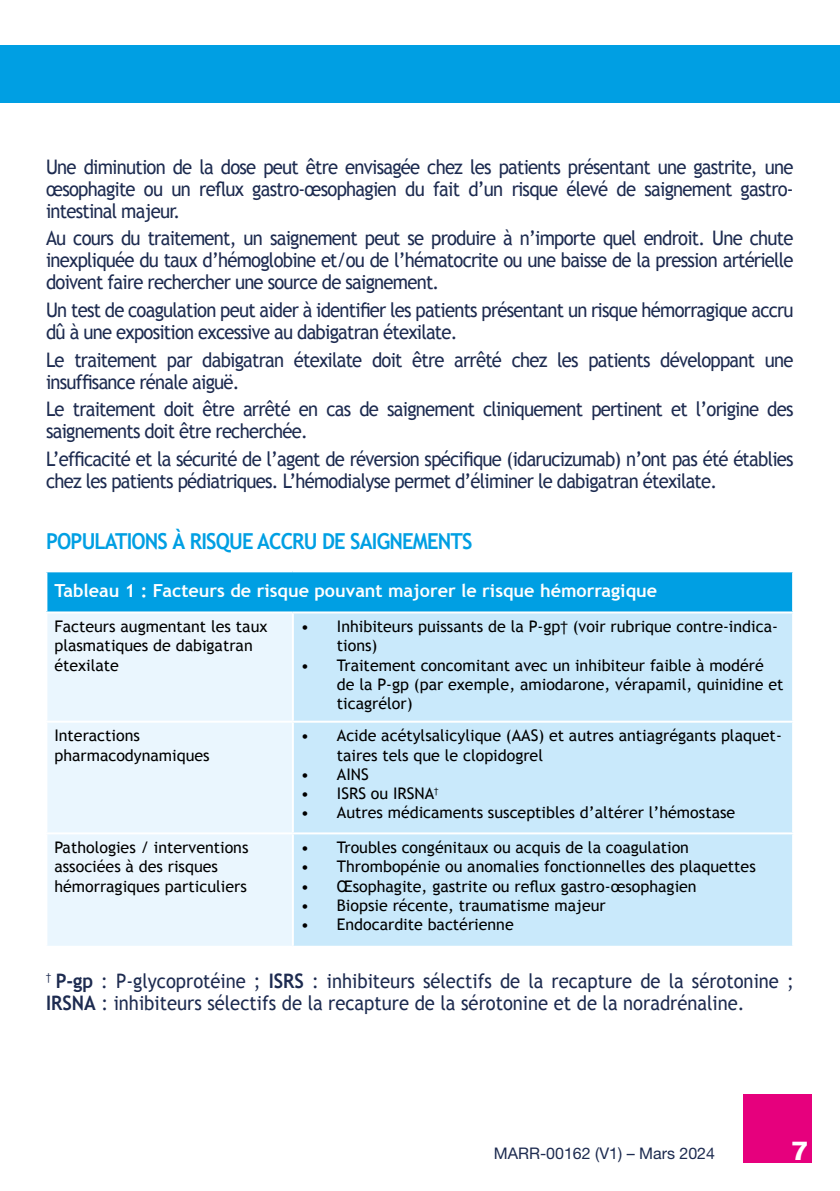
<style>
.page{position:relative;width:840px;height:1191px;background:#fff}
.page>*{position:absolute;margin:0;border:0;box-sizing:border-box;transform-origin:0 0}
.t1{font:800 26px "Helvetica Neue LT Com";color:#fff;scale:1.1 1}
.t2{font:700 22px "Trebuchet MS";letter-spacing:-.04em;color:#009fe3;scale:.92 1}
.t3{font:20px/22px "Trebuchet MS";letter-spacing:-.04em;color:#1d2b50;scale:.92 1}
.t4{font:20px/22px "Trebuchet MS";color:#1d2b50;scale:.92 1}
.t5{font:700 18px "Trebuchet MS";color:#fff}
.t6{font:16px/19.2px "Trebuchet MS";color:#000}
.t7{font:16px "Helvetica Neue LT Std";color:#1d2b50}
.s1{font-weight:700}
</style>
<div class="page">
<div style="left:743px;top:1094px;width:68px;height:68px;background:#e6007d"></div>
<div style="left:0;top:46px;width:839px;height:57px;background:#009fe3"></div>
<div style="left:46px;top:571px;width:746px;height:41px;background:#009fe3"></div>
<div style="left:47px;top:613px;width:245px;height:332px;background:#eaf6fe"></div>
<div style="left:294px;top:613px;width:497px;height:332px;background:#c9e9fb"></div>
<hr style="left:45px;top:832px;width:248px;height:2px;background:#fff">
<hr style="left:293px;top:832px;width:500px;height:2px;background:#fff">
<hr style="left:45px;top:570px;width:248px;height:2px;background:#fff">
<hr style="left:45px;top:572px;width:2px;height:39px;background:#fff">
<hr style="left:293px;top:570px;width:500px;height:2px;background:#fff">
<hr style="left:791px;top:572px;width:2px;height:39px;background:#fff">
<hr style="left:45px;top:611px;width:248px;height:2px;background:#fff">
<hr style="left:293px;top:611px;width:500px;height:2px;background:#fff">
<hr style="left:45px;top:720px;width:248px;height:2px;background:#fff">
<hr style="left:293px;top:720px;width:500px;height:2px;background:#fff">
<p class="t3" style="left:46px;top:156px;width:813px;text-align:justify">Une diminution de la dose peut être envisagée chez les patients présentant une gastrite, une œsophagite ou un reflux gastro-œsophagien du fait d’un risque élevé de saignement gastro&shy;intestinal majeur.</p>
<p class="t3" style="left:46px;top:227px;width:813px;text-align:justify">Au cours du traitement, un saignement peut se produire à n’importe quel endroit. Une chute inexpliquée du taux d’hémoglobine et/ou de l’hématocrite ou une baisse de la pression artérielle doivent faire rechercher une source de saignement.</p>
<p class="t3" style="left:46px;top:299px;width:813px">Un test de coagulation peut aider à identifier les patients présentant un risque hémorragique accru dû à une exposition excessive au dabigatran étexilate.</p>
<p class="t3" style="left:46px;top:349px;width:813px">Le traitement par dabigatran étexilate doit être arrêté chez les patients développant une insuffisance rénale aiguë.</p>
<p class="t3" style="left:46px;top:398px;width:813px">Le traitement doit être arrêté en cas de saignement cliniquement pertinent et l’origine des saignements doit être recherchée.</p>
<p class="t3" style="left:46px;top:448px;width:813px">L’efficacité et la sécurité de l’agent de réversion spécifique (idarucizumab) n’ont pas été établies chez les patients pédiatriques. L’hémodialyse permet d’éliminer le dabigatran étexilate.</p>
<p class="t2" style="left:46px;top:527px;width:465px">POPULATIONS À RISQUE ACCRU DE SAIGNEMENTS</p>
<p class="t5" style="left:54px;top:579px;width:604px">Tableau 1 : Facteurs de risque pouvant majorer le risque hémorragique</p>
<p class="t6" style="left:54px;top:617px;width:214px">Facteurs augmentant les taux plasmatiques de dabigatran étexilate</p>
<p class="t6" style="left:337px;top:617px;width:442px;text-indent:-36px">• Inhibiteurs puissants de la P-gp† (voir rubrique contre-indica&shy;tions)</p>
<p class="t6" style="left:337px;top:655px;width:448px;text-indent:-36px">• Traitement concomitant avec un inhibiteur faible à modéré de la P-gp (par exemple, amiodarone, vérapamil, quinidine et ticagrélor)</p>
<p class="t6" style="left:54px;top:726px;width:157px">Interactions pharmacodynamiques</p>
<p class="t6" style="left:337px;top:726px;width:446px;text-indent:-36px">• Acide acétylsalicylique (AAS) et autres antiagrégants plaquet&shy;taires tels que le clopidogrel</p>
<p class="t6" style="left:301px;top:765px;width:69px">• AINS</p>
<p class="t6" style="left:301px;top:784px;width:139px">• ISRS ou IRSNA<sup>†</sup></p>
<p class="t6" style="left:301px;top:803px;width:435px">• Autres médicaments susceptibles d’altérer l’hémostase</p>
<p class="t6" style="left:54px;top:838px;width:195px">Pathologies / interventions associées à des risques hémorragiques particuliers</p>
<p class="t6" style="left:301px;top:838px;width:389px">• Troubles congénitaux ou acquis de la coagulation</p>
<p class="t6" style="left:301px;top:857px;width:456px">• Thrombopénie ou anomalies fonctionnelles des plaquettes</p>
<p class="t6" style="left:301px;top:876px;width:397px">• Œsophagite, gastrite ou reflux gastro-œsophagien</p>
<p class="t6" style="left:301px;top:895px;width:306px">• Biopsie récente, traumatisme majeur</p>
<p class="t6" style="left:301px;top:915px;width:214px">• Endocardite bactérienne</p>
<p class="t4" style="left:46px;top:969px;width:813px"><sup>†</sup> <span class="s1">P-gp</span> : P-glycoprotéine ; <span class="s1">ISRS</span> : inhibiteurs sélectifs de la recapture de la sérotonine ;<br><span class="s1">IRSNA</span> : inhibiteurs sélectifs de la recapture de la sérotonine et de la noradrénaline.</p>
<p class="t7" style="left:493px;top:1144px;width:223px">MARR-00162 (V1) – Mars 2024</p>
<h1 class="t1" style="left:790px;top:1135px;width:18px">7</h1>
</div>
